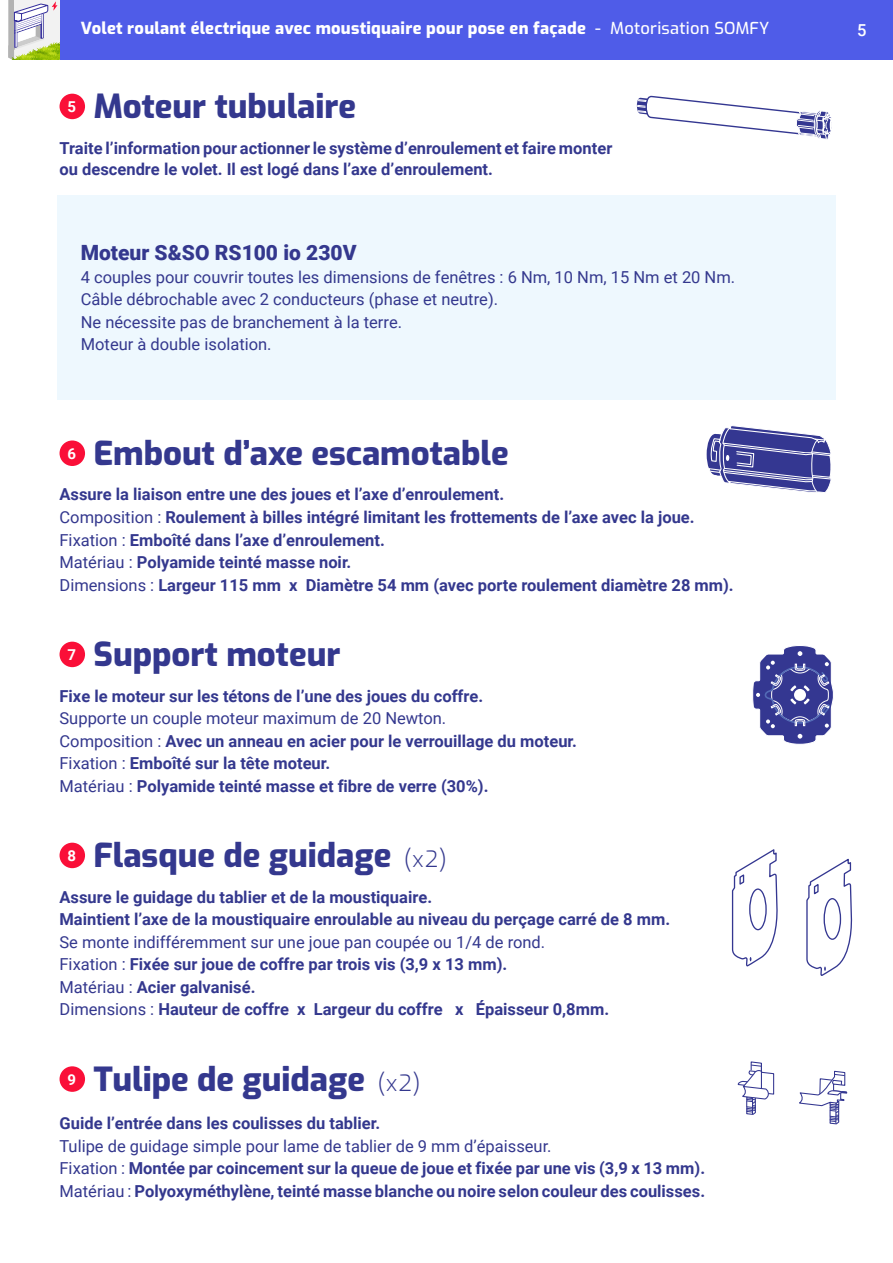
<style>
.page{position:relative;width:893px;height:1263px;background:#fff}
.page>*{position:absolute;margin:0;border:0;box-sizing:border-box;transform-origin:0 0}
.t1{font:800 33px "Exo";color:#34388e}
.t2{font:900 21px "Roboto";color:#34388e}
.t3{font:700 16.5px/22.5px "Roboto";color:#34388e}
.t4{font:16.5px/22.5px "Roboto";color:#34388e}
.t5{font:800 16.5px "Exo";letter-spacing:.015em;color:#fff}
.t6{font:500 16.5px "Roboto";color:#fff}
.s1{font-weight:500}
.s2{font-weight:400}
.s3{font-weight:300;font-size:22.5px}
</style>
<div class="page">
<div style="left:60px;top:94px;width:25px;height:25px;background:#fa0f38;border-radius:50%"></div>
<svg style="left:637px;top:95px;width:195px;height:44px"></svg>
<div style="left:60px;top:440px;width:25px;height:26px;background:#fa0f38;border-radius:50%"></div>
<div style="left:60px;top:642px;width:25px;height:25px;background:#fa0f38;border-radius:50%"></div>
<div style="left:60px;top:843px;width:25px;height:25px;background:#fa0f38;border-radius:50%"></div>
<svg style="left:706px;top:425px;width:125px;height:68px"></svg>
<svg style="left:752px;top:645px;width:81px;height:100px"></svg>
<svg style="left:731px;top:849px;width:47px;height:117px"></svg>
<div style="left:749px;top:888px;width:18px;height:42px;border:1px solid #343791;border-radius:50%"></div>
<svg style="left:806px;top:858px;width:47px;height:118px"></svg>
<div style="left:823px;top:898px;width:18px;height:42px;border:1px solid #343791;border-radius:50%"></div>
<div style="left:57px;top:196px;width:779px;height:204px;background:#eef8fe"></div>
<div style="left:60px;top:1066px;width:25px;height:26px;background:#fa0f38;border-radius:50%"></div>
<svg style="left:799px;top:1070px;width:49px;height:55px"></svg>
<svg style="left:737px;top:1061px;width:38px;height:54px"></svg>
<div style="left:60px;top:0;width:833px;height:60px;background:#4f5ce8"></div>
<svg style="left:8px;top:0;width:52px;height:60px"></svg>
<p class="t5" style="left:81px;top:15px;width:690px">Volet roulant électrique avec moustiquaire pour pose en façade <span class="s1">- Motorisation SOMFY</span></p>
<p class="t6" style="left:857px;top:18px;width:11px">5</p>
<h1 class="t1" style="left:68px;top:81px;width:290px"><sup>5</sup> Moteur tubulaire</h1>
<p class="t3" style="left:60px;top:137px;width:554px;line-height:21px">Traite l’information pour actionner le système d’enroulement et faire monter ou descendre le volet. Il est logé dans l’axe d’enroulement.</p>
<p class="t2" style="left:81px;top:238px;width:277px">Moteur S&amp;SO RS100 io 230V</p>
<p class="t4" style="left:81px;top:265px;width:656px">4 couples pour couvrir toutes les dimensions de fenêtres : 6 Nm, 10 Nm, 15 Nm et 20 Nm.<br>Câble débrochable avec 2 conducteurs (phase et neutre).<br>Ne nécessite pas de branchement à la terre.<br>Moteur à double isolation.</p>
<h1 class="t1" style="left:68px;top:428px;width:443px"><sup>6</sup> Embout d’axe escamotable</h1>
<p class="t3" style="left:60px;top:483px;width:676px">Assure la liaison entre une des joues et l’axe d’enroulement.<br><span class="s2">Composition :</span> Roulement à billes intégré limitant les frottements de l’axe avec la joue.<br><span class="s2">Fixation :</span> Emboîté dans l’axe d’enroulement.<br><span class="s2">Matériau :</span> Polyamide teinté masse noir.<br><span class="s2">Dimensions :</span> Largeur 115 mm x Diamètre 54 mm (avec porte roulement diamètre 28 mm).</p>
<h1 class="t1" style="left:68px;top:629px;width:274px"><sup>7</sup> Support moteur</h1>
<p class="t3" style="left:60px;top:684px;width:425px">Fixe le moteur sur les tétons de l’une des joues du coffre.</p>
<p class="t3" style="left:60px;top:706px;width:519px"><span class="s2">Supporte un couple moteur maximum de 20 Newton.<br>Composition :</span> Avec un anneau en acier pour le verrouillage du moteur.<br><span class="s2">Fixation :</span> Emboîté sur la tête moteur.<br><span class="s2">Matériau :</span> Polyamide teinté masse et fibre de verre (30%).</p>
<h1 class="t1" style="left:68px;top:830px;width:381px"><sup>8</sup> Flasque de guidage <span class="s3">(x2)</span></h1>
<p class="t3" style="left:60px;top:885px;width:612px">Assure le guidage du tablier et de la moustiquaire.<br>Maintient l’axe de la moustiquaire enroulable au niveau du perçage carré de 8 mm.</p>
<p class="t3" style="left:60px;top:930px;width:551px"><span class="s2">Se monte indifféremment sur une joue pan coupée ou 1/4 de rond.<br>Fixation :</span> Fixée sur joue de coffre par trois vis (3,9 x 13 mm).<br><span class="s2">Matériau :</span> Acier galvanisé.<br><span class="s2">Dimensions :</span> Hauteur de coffre x Largeur du coffre x Épaisseur 0,8mm.</p>
<h1 class="t1" style="left:68px;top:1053px;width:355px"><sup>9</sup> Tulipe de guidage <span class="s3">(x2)</span></h1>
<p class="t3" style="left:60px;top:1111px;width:322px">Guide l’entrée dans les coulisses du tablier.</p>
<p class="t3" style="left:60px;top:1134px;width:647px"><span class="s2">Tulipe de guidage simple pour lame de tablier de 9 mm d’épaisseur.<br>Fixation :</span> Montée par coincement sur la queue de joue et fixée par une vis (3,9 x 13 mm).<br><span class="s2">Matériau :</span> Polyoxyméthylène, teinté masse blanche ou noire selon couleur des coulisses.</p>
</div>
